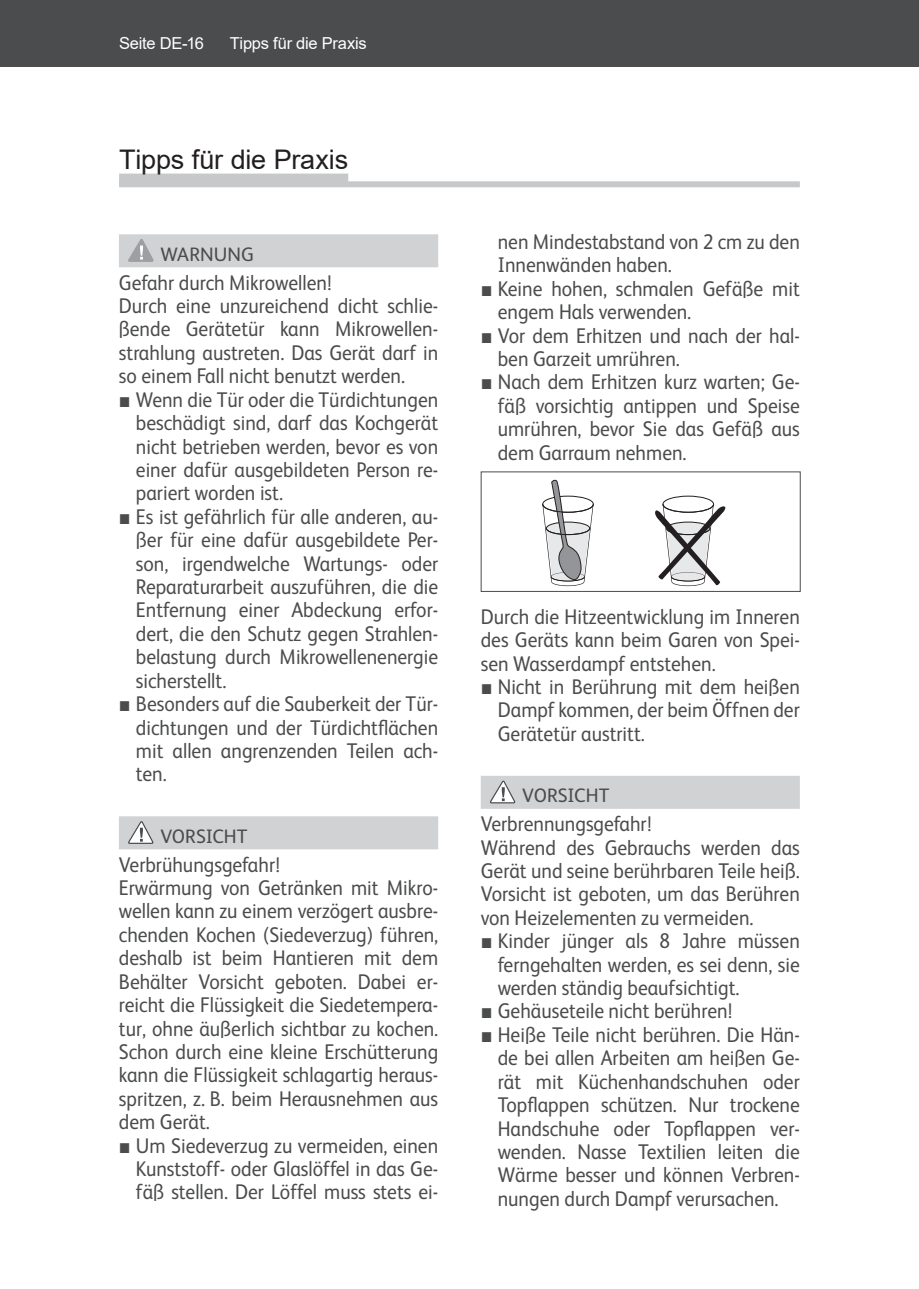
<style>
.page{position:relative;width:919px;height:1289px;background:#fff}
.page>*{position:absolute;margin:0;border:0;box-sizing:border-box;transform-origin:0 0}
.t1{font:27px "Arial";letter-spacing:-.005em;color:#231f20}
.t2{font:21.3px/23.4px "FS Albert";color:#4b4c4d;text-align:justify;scale:.92 1}
.t3{font:19.5px "FS Albert";letter-spacing:.005em;color:#4b4c4d}
.t4{font:16.5px "Arial";letter-spacing:-.015em;color:#fff}
.s1{font-family:"Arial"}
</style>
<div class="page">
<div style="left:906px;top:0;width:12px;height:67px;background:#4b4c4d"></div>
<div style="left:0;top:0;width:906px;height:67px;background:#4b4c4d"></div>
<div style="left:119px;top:234px;width:319px;height:33px;background:#d1d2d4"></div>
<div style="left:119px;top:816px;width:319px;height:33px;background:#d1d2d4"></div>
<svg style="left:128px;top:239px;width:26px;height:23px"></svg>
<svg style="left:128px;top:821px;width:26px;height:23px"></svg>
<div style="left:119px;top:173px;width:229px;height:12px;background:#c7c8ca"></div>
<div style="left:119px;top:181px;width:680px;height:6px;background:#c7c8ca"></div>
<div style="left:480px;top:775px;width:319px;height:33px;background:#d1d2d4"></div>
<div style="left:662px;top:496px;width:51px;height:16px;border:1px solid #231f20;border-radius:50%"></div>
<svg style="left:655px;top:503px;width:71px;height:83px"></svg>
<svg style="left:542px;top:479px;width:52px;height:107px"></svg>
<div style="left:480px;top:471px;width:320px;height:121px;border:1px solid #4b4c4d"></div>
<svg style="left:490px;top:780px;width:26px;height:24px"></svg>
<p class="t4" style="left:119px;top:32px;width:86px">Seite DE-16</p>
<p class="t4" style="left:230px;top:32px;width:139px">Tipps für die Praxis</p>
<p class="t1" style="left:119px;top:140px;width:230px">Tipps für die Praxis</p>
<p class="t3" style="left:161px;top:241px;width:95px">WARNUNG</p>
<p class="t2" style="left:119px;top:269px;width:348px;text-align:left">Gefahr durch Mikrowellen!<br>Durch eine unzureichend dicht schlie&shy;ßende Gerätetür kann Mikrowellen&shy;strahlung austreten. Das Gerät darf in so einem Fall nicht benutzt werden.</p>
<p class="t2" style="left:136px;top:386px;width:330px;text-indent:-17px"><span class="s1">■</span> Wenn die Tür oder die Türdichtungen beschädigt sind, darf das Kochgerät nicht betrieben werden, bevor es von einer dafür ausgebildeten Person re&shy;pariert worden ist.</p>
<p class="t2" style="left:136px;top:503px;width:330px;text-indent:-17px"><span class="s1">■</span> Es ist gefährlich für alle anderen, au&shy;ßer für eine dafür ausgebildete Per&shy;son, irgendwelche Wartungs- oder Reparaturarbeit auszuführen, die die Entfernung einer Abdeckung erfor&shy;dert, die den Schutz gegen Strahlen&shy;belastung durch Mikrowellenenergie sicherstellt.</p>
<p class="t2" style="left:136px;top:691px;width:330px;text-indent:-17px"><span class="s1">■</span> Besonders auf die Sauberkeit der Tür&shy;dichtungen und der Türdichtflächen mit allen angrenzenden Teilen ach&shy;ten.</p>
<p class="t3" style="left:160px;top:823px;width:89px">VORSICHT</p>
<p class="t2" style="left:119px;top:851px;width:348px;text-align:left">Verbrühungsgefahr!<br>Erwärmung von Getränken mit Mikro&shy;wellen kann zu einem verzögert ausbre&shy;chenden Kochen (Siedeverzug) führen, deshalb ist beim Hantieren mit dem Behälter Vorsicht geboten. Dabei er&shy;reicht die Flüssigkeit die Siedetempera&shy;tur, ohne äußerlich sichtbar zu kochen.<br>Schon durch eine kleine Erschütterung kann die Flüssigkeit schlagartig heraus&shy;spritzen, z. B. beim Herausnehmen aus dem Gerät.</p>
<p class="t2" style="left:136px;top:1132px;width:330px;text-indent:-17px"><span class="s1">■</span> Um Siedeverzug zu vermeiden, einen Kunststoff- oder Glaslöffel in das Ge&shy;fäß stellen. Der Löffel muss stets ei-</p>
<p class="t2" style="left:497px;top:229px;width:330px">nen Mindestabstand von 2 cm zu den<br>Innenwänden haben.</p>
<p class="t2" style="left:497px;top:276px;width:330px;text-indent:-17px"><span class="s1">■</span> Keine hohen, schmalen Gefäße mit en gem Hals verwenden.</p>
<p class="t2" style="left:497px;top:322px;width:330px;text-indent:-17px"><span class="s1">■</span> Vor dem Erhitzen und nach der hal&shy;ben Garzeit umrühren.</p>
<p class="t2" style="left:497px;top:369px;width:330px;text-indent:-17px"><span class="s1">■</span> Nach dem Erhitzen kurz warten; Ge&shy;fäß vorsichtig antippen und Speise umrühren, be vor Sie das Gefäß aus dem Garraum neh men.</p>
<p class="t2" style="left:480px;top:603px;width:348px">Durch die Hitzeentwicklung im Inneren des Geräts kann beim Garen von Spei&shy;sen Wasserdampf entstehen.</p>
<p class="t2" style="left:497px;top:674px;width:330px;text-indent:-17px"><span class="s1">■</span> Nicht in Berührung mit dem heißen Dampf kommen, der beim Öffnen der Gerätetür austritt.</p>
<p class="t3" style="left:522px;top:782px;width:89px">VORSICHT</p>
<p class="t2" style="left:480px;top:811px;width:348px;text-align:left">Verbrennungsgefahr!<br>Während des Gebrauchs werden das Gerät und seine berührbaren Teile heiß.<br>Vorsicht ist geboten, um das Berühren von Heizelementen zu vermeiden.</p>
<p class="t2" style="left:497px;top:928px;width:330px;text-indent:-17px"><span class="s1">■</span> Kinder jünger als 8 Jahre müssen ferngehalten werden, es sei denn, sie werden ständig beaufsichtigt.</p>
<p class="t2" style="left:480px;top:998px;width:275px"><span class="s1">■</span> Gehäuseteile nicht berühren!</p>
<p class="t2" style="left:497px;top:1021px;width:330px;text-indent:-17px"><span class="s1">■</span> Heiße Teile nicht berühren. Die Hän&shy;de bei allen Arbeiten am heißen Ge&shy;rät mit Küchenhandschuhen oder Topflappen schützen. Nur trockene Handschuhe oder Topflappen ver&shy;wenden. Nasse Textilien leiten die Wärme besser und können Verbren&shy;nungen durch Dampf verursachen.</p>
</div>
